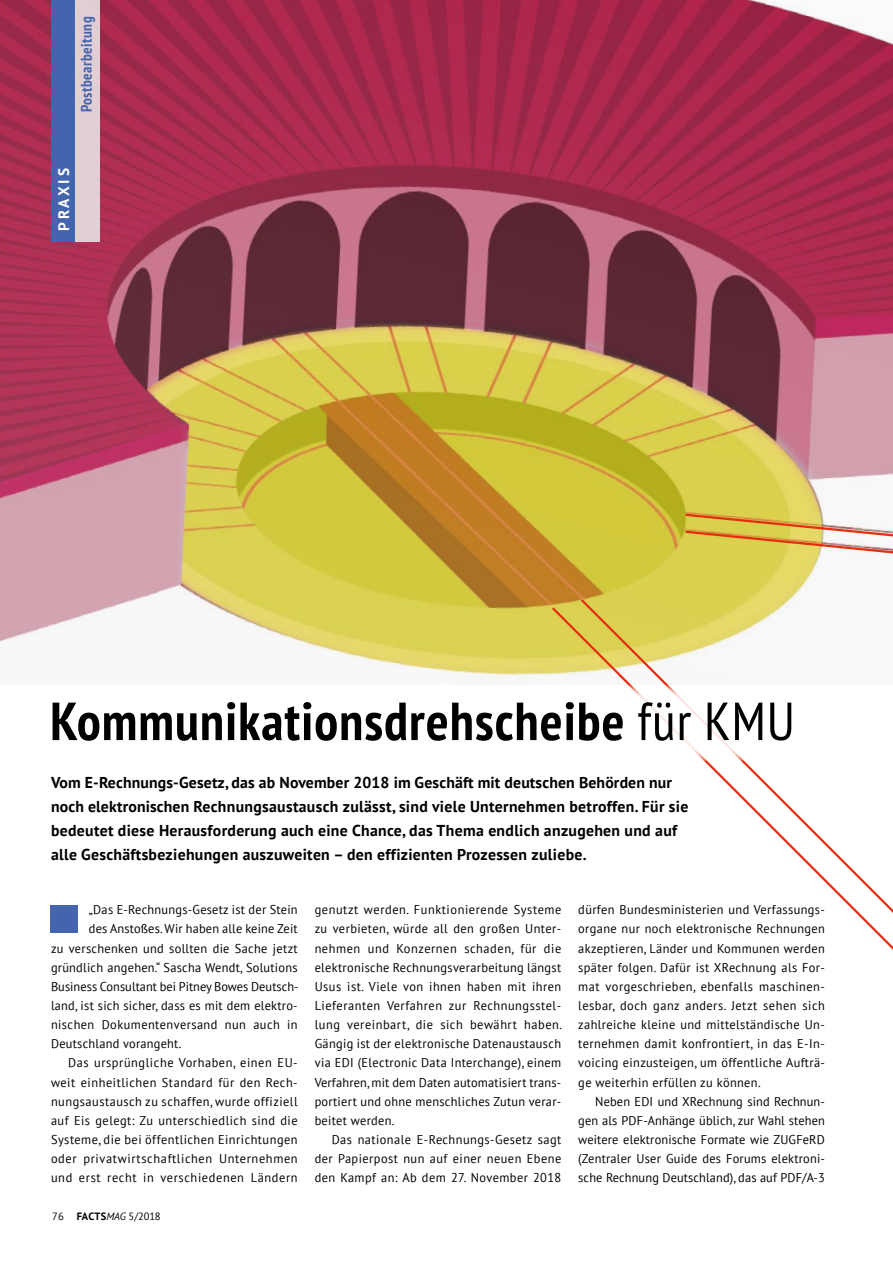
<style>
.page{position:relative;width:893px;height:1263px;background:#fff}
.page>*{position:absolute;margin:0;border:0;box-sizing:border-box;transform-origin:0 0}
.t1{font:700 condensed 53.55px "PT Sans";letter-spacing:.02em;color:#000}
.t2{font:700 15.75px/24px "PT Sans";letter-spacing:.02em;color:#000}
.t3{font:700 condensed 15.3px "PT Sans";letter-spacing:.03em;color:#4464ad}
.t4{font:700 15.3px "PT Sans";letter-spacing:.19em;color:#fff}
.t5{font:12.75px/19.2px "PT Sans";letter-spacing:.03em;color:#000;text-align:justify}
.t6{font:12.75px "PT Sans";letter-spacing:.05em;color:#000}
.t7{font:12.75px "PT Sans";letter-spacing:.005em;color:#000}
.t8{font:10.5px "PT Sans";color:#000}
.s1{font-weight:400}
.s2{font-weight:700}
.s3{font-style:italic}
</style>
<div class="page">
<img style="left:0;top:0;width:893px;height:683px">
<div style="left:51px;top:905px;width:27px;height:28px;background:#4464ad"></div>
<div style="left:51px;top:0;width:24px;height:242px;background:#4464ad"></div>
<div style="left:75px;top:0;width:25px;height:242px;background:#e2ced4"></div>
<svg style="left:683px;top:512px;width:210px;height:85px"></svg>
<svg style="left:550px;top:605px;width:28px;height:78px;background:#e0d169"></svg>
<svg style="left:578px;top:597px;width:315px;height:353px"></svg>
<div style="left:206px;top:685px;width:595px;height:76px;background:#fff"></div>
<p class="t3" style="left:76px;top:112px;width:97px;rotate:-90deg">Postbearbeitung</p>
<p class="t4" style="left:53px;top:231px;width:65px;rotate:-90deg">PRAXIS</p>
<h1 class="t1" style="left:50px;top:686px;width:746px">Kommunikationsdrehscheibe <span class="s1">für KMU</span></h1>
<p class="t2" style="left:51px;top:770px;width:639px">Vom E-Rechnungs-Gesetz, das ab November 2018 im Geschäft mit deutschen Behörden nur noch elektronischen Rechnungsaustausch zulässt, sind viele Unternehmen betroffen. Für sie bedeutet diese Herausforderung auch eine Chance, das Thema endlich anzugehen und auf alle Geschäftsbeziehungen auszuweiten – den effizienten Prozessen zuliebe.</p>
<p class="t5" style="left:89px;top:900px;width:210px">„Das E-Rechnungs-Gesetz ist der Stein</p>
<p class="t5" style="left:89px;top:919px;width:210px">des Anstoßes. Wir haben alle keine Zeit</p>
<p class="t5" style="left:51px;top:938px;width:248px">zu verschenken und sollten die Sache jetzt</p>
<p class="t5" style="left:51px;top:957px;width:248px">gründlich angehen.“ Sascha Wendt, Solutions</p>
<p class="t7" style="left:51px;top:978px;width:249px">Business Consultant bei Pitney Bowes Deutsch-</p>
<p class="t5" style="left:51px;top:995px;width:248px">land, ist sich sicher, dass es mit dem elektro-</p>
<p class="t5" style="left:51px;top:1015px;width:248px">nischen Dokumentenversand nun auch in</p>
<p class="t5" style="left:51px;top:1034px;width:132px">Deutschland vorangeht.</p>
<p class="t5" style="left:68px;top:1053px;width:231px">Das ursprüngliche Vorhaben, einen EU-</p>
<p class="t5" style="left:51px;top:1072px;width:248px">weit einheitlichen Standard für den Rech-</p>
<p class="t5" style="left:51px;top:1091px;width:248px">nungsaustausch zu schaffen, wurde offiziell</p>
<p class="t5" style="left:51px;top:1110px;width:248px">auf Eis gelegt: Zu unterschiedlich sind die</p>
<p class="t5" style="left:51px;top:1129px;width:248px">Systeme, die bei öffentlichen Einrichtungen</p>
<p class="t6" style="left:51px;top:1150px;width:248px">oder privatwirtschaftlichen Unternehmen</p>
<p class="t6" style="left:51px;top:1169px;width:248px">und erst recht in verschiedenen Ländern</p>
<p class="t8" style="left:52px;top:1209px;width:13px">76</p>
<p class="t8" style="left:77px;top:1209px;width:85px"><span class="s2">FACTS</span><span class="s3">MAG</span> 5/2018</p>
<p class="t5" style="left:315px;top:900px;width:249px">genutzt werden. Funktionierende Systeme zu verbieten, würde all den großen Unter&shy;nehmen und Konzernen schaden, für die elektronische Rechnungsverarbeitung längst Usus ist. Viele von ihnen haben mit ihren Lieferanten Verfahren zur Rechnungsstel&shy;lung vereinbart, die sich bewährt haben.<br>Gängig ist der elektronische Datenaustausch via EDI (Electronic Data Interchange), einem Verfahren, mit dem Daten automatisiert trans&shy;portiert und ohne menschliches Zutun verar&shy;beitet werden.</p>
<p class="t5" style="left:315px;top:1129px;width:248px;text-indent:17px">Das nationale E-Rechnungs-Gesetz sagt der Papierpost nun auf einer neuen Ebene den Kampf an: Ab dem 27. November 2018</p>
<p class="t5" style="left:578px;top:900px;width:248px">dürfen Bundesministerien und Verfassungs&shy;organe nur noch elektronische Rechnungen akzeptieren, Länder und Kommunen werden später folgen. Dafür ist XRechnung als For&shy;mat vorgeschrieben, ebenfalls maschinen&shy;lesbar, doch ganz anders. Jetzt sehen sich zahlreiche kleine und mittelständische Un&shy;ternehmen damit konfrontiert, in das E-In&shy;voicing einzusteigen, um öffentliche Aufträ&shy;ge weiterhin erfüllen zu können.</p>
<p class="t5" style="left:578px;top:1091px;width:248px;text-indent:17px">Neben EDI und XRechnung sind Rechnun&shy;gen als PDF-Anhänge üblich, zur Wahl stehen weitere elektronische Formate wie ZUGFeRD (Zentraler User Guide des Forums elektroni&shy;sche Rechnung Deutschland), das auf PDF/A-3</p>
</div>
